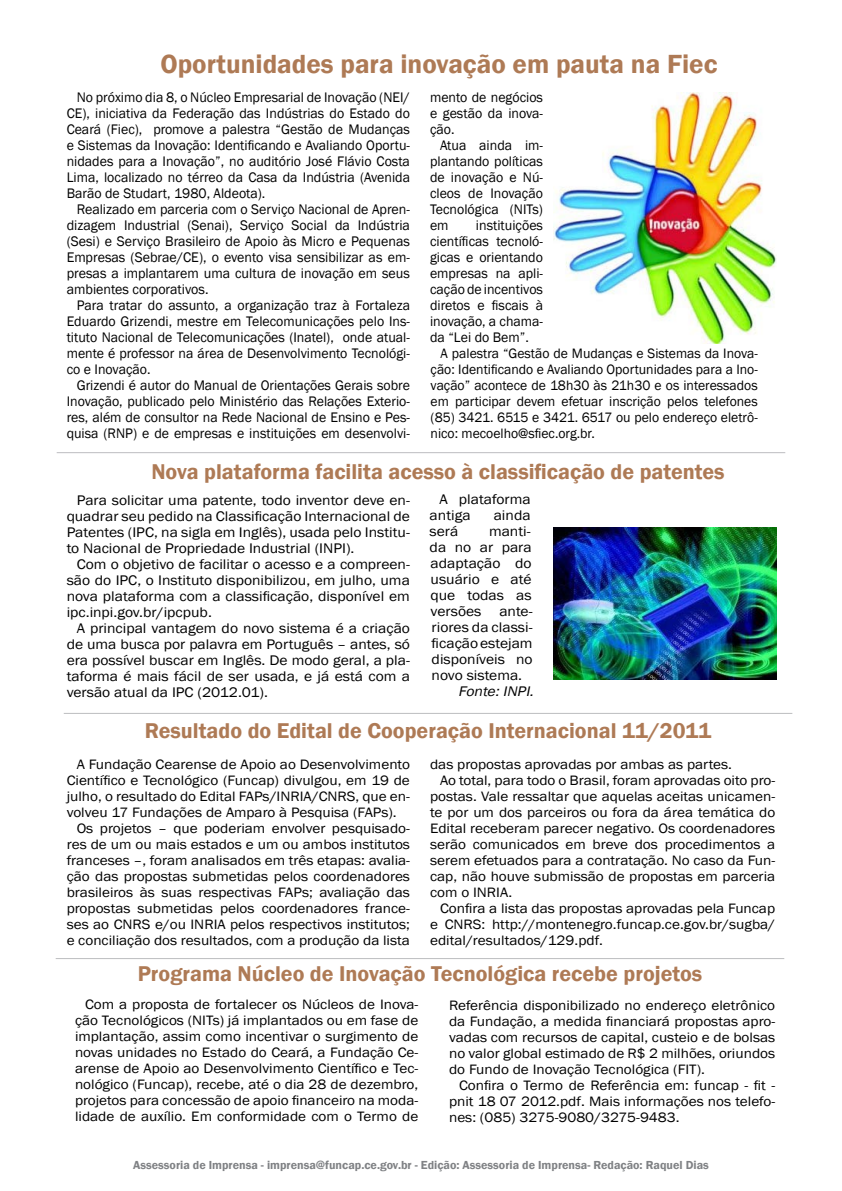
<style>
.page{position:relative;width:842px;height:1191px;background:#fff}
.page>*{position:absolute;margin:0;border:0;box-sizing:border-box;transform-origin:0 0}
.t1{font:600 27px "Franklin Gothic";color:#ae7a55}
.t2{font:600 22px "Franklin Gothic";color:#ae7a55}
.t3{font:14.3px/16px "Franklin Gothic";color:#000;text-align:justify;scale:1.09 1}
.t4{font:14.3px/16px "Franklin Gothic";color:#000;text-align:justify}
.t5{font:italic 14.3px "Franklin Gothic";color:#000;scale:1.09 1}
.t6{font:14.2px/16px "Franklin Gothic";color:#000;text-align:justify}
.t7{font:14px/16px "Franklin Gothic";color:#000;text-align:justify;scale:1.09 1}
.t8{font:14px/16px "Franklin Gothic";color:#000;text-align:justify}
.t9{font:600 12px "Franklin Gothic";color:#808285}
</style>
<div class="page">
<hr style="left:57px;top:452px;width:728px;height:1px;background:#bcbdc0">
<hr style="left:64px;top:713px;width:728px;height:1px;background:#bcbdc0">
<img style="left:553px;top:92px;width:224px;height:251px">
<img style="left:553px;top:527px;width:224px;height:152px">
<hr style="left:56px;top:958px;width:728px;height:1px;background:#bcbdc0">
<h1 class="t1" style="left:160px;top:47px;width:559px">Oportunidades para inovação em pauta na Fiec</h1>
<p class="t6" style="left:67px;top:90px;width:345px;text-indent:10px">No próximo dia 8, o Núcleo Empresarial de Inovação (NEI/ CE), iniciativa da Federação das Indústrias do Estado do Ceará (Fiec), promove a palestra “Gestão de Mudanças e Sistemas da Inovação: Identificando e Avaliando Oportu&shy;nidades para a Inovação”, no auditório José Flávio Costa Lima, localizado no térreo da Casa da Indústria (Avenida Barão de Studart, 1980, Aldeota).</p>
<p class="t4" style="left:67px;top:201px;width:345px;text-indent:10px">Realizado em parceria com o Serviço Nacional de Apren&shy;dizagem Industrial (Senai), Serviço Social da Indústria (Sesi) e Serviço Brasileiro de Apoio às Micro e Pequenas Empresas (Sebrae/CE), o evento visa sensibilizar as em&shy;presas a implantarem uma cultura de inovação em seus ambientes corporativos.</p>
<p class="t6" style="left:67px;top:298px;width:345px;text-indent:10px">Para tratar do assunto, a organização traz à Fortaleza Eduardo Grizendi, mestre em Telecomunicações pelo Ins&shy;tituto Nacional de Telecomunicações (Inatel), onde atual&shy;mente é professor na área de Desenvolvimento Tecnológi&shy;co e Inovação.</p>
<p class="t6" style="left:67px;top:378px;width:345px;text-indent:10px">Grizendi é autor do Manual de Orientações Gerais sobre Inovação, publicado pelo Ministério das Relações Exterio&shy;res, além de consultor na Rede Nacional de Ensino e Pes&shy;quisa (RNP) e de empresas e instituições em desenvolvi-</p>
<p class="t6" style="left:430px;top:90px;width:114px">mento de negócios e gestão da inova&shy;ção.</p>
<p class="t6" style="left:430px;top:138px;width:115px;text-indent:10px">Atua ainda im&shy;plantando políticas de inovação e Nú&shy;cleos de Inovação Tecnológica (NITs) em</p>
<p class="t6" style="left:430px;top:218px;width:114px;text-indent:46px">instituições científicas tecnoló&shy;gicas e orientando empresas na apli&shy;cação de incentivos diretos e fiscais à inovação, a chama&shy;da “Lei do Bem”.</p>
<p class="t8" style="left:431px;top:345px;width:329px;text-indent:10px">A palestra “Gestão de Mudanças e Sistemas da Inova&shy;ção: Identificando e Avaliando Oportunidades para a Ino&shy;vação” acontece de 18h30 às 21h30 e os interessados em participar devem efetuar inscrição pelos telefones (85) 3421. 6515 e 3421. 6517 ou pelo endereço eletrô&shy;nico: mecoelho@sfiec.org.br.</p>
<h2 class="t2" style="left:151px;top:458px;width:575px">Nova plataforma facilita acesso à classificação de patentes</h2>
<p class="t3" style="left:430px;top:492px;width:94px;text-indent:10px">A plataforma antiga</p>
<p class="t3" style="left:67px;top:492px;width:316px;text-indent:10px">Para solicitar uma patente, todo inventor deve en&shy;quadrar seu pedido na Classificação Internacional de Patentes (IPC, na sigla em Inglês), usada pelo Institu&shy;to Nacional de Propriedade Industrial (INPI).</p>
<p class="t3" style="left:67px;top:556px;width:316px;text-indent:10px">Com o objetivo de facilitar o acesso e a compreen&shy;são do IPC, o Instituto disponibilizou, em julho, uma nova plataforma com a classificação, disponível em ipc.inpi.gov.br/ipcpub.</p>
<p class="t3" style="left:67px;top:620px;width:317px;text-indent:10px">A principal vantagem do novo sistema é a criação de uma busca por palavra em Português – antes, só era possível buscar em Inglês. De modo geral, a pla&shy;taforma é mais fácil de ser usada, e já está com a versão atual da IPC (2012.01).</p>
<p class="t3" style="left:494px;top:508px;width:35px">ainda</p>
<p class="t3" style="left:430px;top:524px;width:28px">será</p>
<p class="t3" style="left:430px;top:524px;width:95px;text-indent:59px">manti&shy;da no ar para adaptação do usuário e até que todas as versões</p>
<p class="t3" style="left:432px;top:604px;width:94px;text-indent:68px">ante&shy;riores da classi&shy;ficação estejam disponíveis no novo sistema.</p>
<p class="t5" style="left:458px;top:682px;width:74px">Fonte:INPI.</p>
<h2 class="t2" style="left:145px;top:717px;width:568px">Resultado do Edital de Cooperação Internacional 11/2011</h2>
<p class="t7" style="left:77px;top:757px;width:307px">A Fundação Cearense de Apoio ao Desenvolvimento</p>
<p class="t7" style="left:67px;top:773px;width:316px">Científico e Tecnológico (Funcap) divulgou, em 19 de</p>
<p class="t7" style="left:67px;top:789px;width:316px">julho, o resultado do Edital FAPs/INRIA/CNRS, que en-</p>
<p class="t7" style="left:67px;top:805px;width:304px">volveu 17 Fundações de Amparo à Pesquisa (FAPs).</p>
<p class="t7" style="left:77px;top:821px;width:307px">Os projetos – que poderiam envolver pesquisado-</p>
<p class="t7" style="left:67px;top:837px;width:316px">res de um ou mais estados e um ou ambos institutos</p>
<p class="t7" style="left:67px;top:853px;width:316px">franceses –, foram analisados em três etapas: avalia-</p>
<p class="t7" style="left:67px;top:869px;width:316px">ção das propostas submetidas pelos coordenadores</p>
<p class="t7" style="left:67px;top:885px;width:316px">brasileiros às suas respectivas FAPs; avaliação das</p>
<p class="t7" style="left:67px;top:901px;width:316px">propostas submetidas pelos coordenadores france-</p>
<p class="t7" style="left:67px;top:917px;width:316px">ses ao CNRS e/ou INRIA pelos respectivos institutos;</p>
<p class="t7" style="left:67px;top:933px;width:316px">e conciliação dos resultados, com a produção da lista</p>
<p class="t7" style="left:430px;top:756px;width:279px">das propostas aprovadas por ambas as partes.</p>
<p class="t7" style="left:440px;top:772px;width:309px">Ao total, para todo o Brasil, foram aprovadas oito pro-</p>
<p class="t7" style="left:430px;top:788px;width:318px">postas. Vale ressaltar que aquelas aceitas unicamen-</p>
<p class="t7" style="left:430px;top:804px;width:318px">te por um dos parceiros ou fora da área temática do</p>
<p class="t7" style="left:430px;top:820px;width:318px">Edital receberam parecer negativo. Os coordenadores</p>
<p class="t7" style="left:430px;top:836px;width:318px">serão comunicados em breve dos procedimentos a</p>
<p class="t7" style="left:430px;top:852px;width:318px">serem efetuados para a contratação. No caso da Fun-</p>
<p class="t7" style="left:430px;top:868px;width:318px">cap, não houve submissão de propostas em parceria</p>
<p class="t7" style="left:430px;top:884px;width:77px">com o INRIA.</p>
<p class="t7" style="left:440px;top:900px;width:309px">Confira a lista das propostas aprovadas pela Funcap</p>
<p class="t7" style="left:430px;top:916px;width:318px">e CNRS: http://montenegro.funcap.ce.gov.br/sugba/</p>
<p class="t7" style="left:430px;top:932px;width:160px">edital/resultados/129.pdf.</p>
<h2 class="t2" style="left:138px;top:960px;width:566px">Programa Núcleo de Inovação Tecnológica recebe projetos</h2>
<p class="t7" style="left:75px;top:996px;width:316px;text-indent:10px">Com a proposta de fortalecer os Núcleos de Inova&shy;ção Tecnológicos (NITs) já implantados ou em fase de implantação, assim como incentivar o surgimento de novas unidades no Estado do Ceará, a Fundação Ce&shy;arense de Apoio ao Desenvolvimento Científico e Tec&shy;nológico (Funcap), recebe, até o dia 28 de dezembro, projetos para concessão de apoio financeiro na moda&shy;lidade de auxílio. Em conformidade com o Termo de</p>
<p class="t7" style="left:449px;top:997px;width:301px">Referência disponibilizado no endereço eletrônico da Fundação, a medida financiará propostas apro&shy;vadas com recursos de capital, custeio e de bolsas no valor global estimado de R$ 2 milhões, oriundos do Fundo de Inovação Tecnológica (FIT).</p>
<p class="t7" style="left:449px;top:1077px;width:301px;text-indent:10px">Confira o Termo de Referência em: funcap - fit - pnit 18 07 2012.pdf. Mais informações nos telefo&shy;nes: (085) 3275-9080/3275-9483.</p>
<p class="t9" style="left:133px;top:1157px;width:577px">Assessoria de Imprensa - imprensa@funcap.ce.gov.br - Edição: Assessoria de Imprensa- Redação: Raquel Dias</p>
</div>
